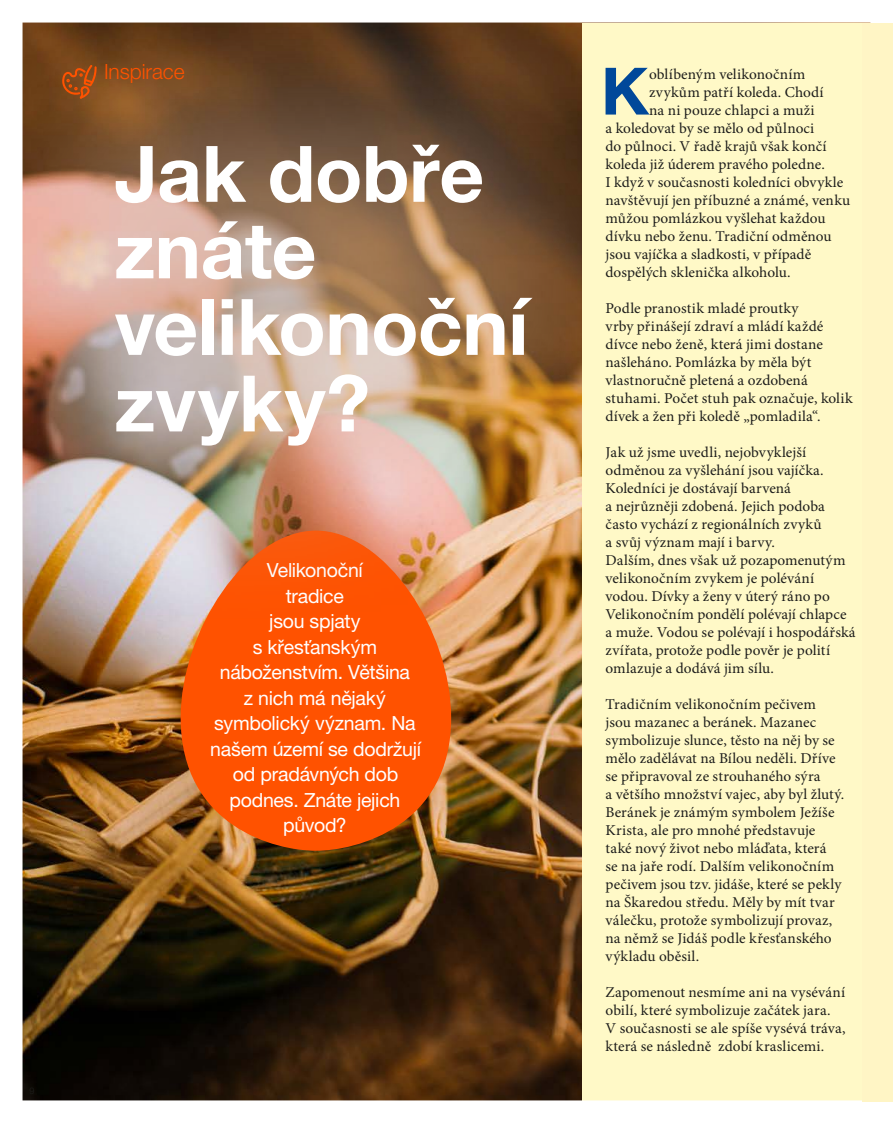
<style>
.page{position:relative;width:893px;height:1123px;background:#fff}
.page>*{position:absolute;margin:0;border:0;box-sizing:border-box;transform-origin:0 0}
.HEAD_-_rozhovor{font:700 78px/76.5px "Helvetica Neue LT Pro";letter-spacing:-.005em;color:#fff}
.TEXT{font:700 65.4px "Helvetica Neue LT Pro";color:#00489a}
.ZAHLAVI_pantone{font:300 21px "Helvetica Neue LT Pro";letter-spacing:-.005em;color:#ff5200}
.PEREX{font:19.5px/25.5px "Helvetica Neue LT Pro";letter-spacing:-.015em;color:#fff;text-align:center}
.TEXT-2{font:15px/18px "Minion Pro";letter-spacing:.005em;color:#1d1d1b}
</style>
<div class="page">
<img style="left:22px;top:22px;width:850px;height:1080px">
<div style="left:862px;top:23px;width:31px;height:1078px;background:#fff5c5"></div>
<svg style="left:60px;top:65px;width:37px;height:34px"></svg>
<p class="ZAHLAVI_pantone" style="left:104px;top:59px;width:82px">Inspirace</p>
<p class="HEAD_-_rozhovor" style="left:115px;top:133px;width:415px">Jak dobře znáte velikonoční zvyky?</p>
<p class="PEREX" style="left:210px;top:557px;width:212px">Velikonoční<br>tradice<br>jsou spjaty<br>s křesťanským náboženstvím. Většina<br>z nich má nějaký symbolický význam. Na našem území se dodržují od pradávných dob podnes. Znáte jejich původ?</p>
<p class="TEXT" style="left:601px;top:50px;width:50px">K</p>
<p class="TEXT-2" style="left:649px;top:65px;width:158px">oblíbeným velikonočním</p>
<p class="TEXT-2" style="left:649px;top:83px;width:176px">zvykům patří koleda. Chodí</p>
<p class="TEXT-2" style="left:649px;top:101px;width:167px">na ni pouze chlapci a muži</p>
<p class="TEXT-2" style="left:605px;top:119px;width:210px">a koledovat by se mělo od půlnoci</p>
<p class="TEXT-2" style="left:605px;top:137px;width:222px">do půlnoci. V řadě krajů však končí</p>
<p class="TEXT-2" style="left:605px;top:155px;width:221px">koleda již úderem pravého poledne.</p>
<p class="TEXT-2" style="left:605px;top:173px;width:239px">I když v současnosti koledníci obvykle</p>
<p class="TEXT-2" style="left:605px;top:191px;width:246px">navštěvují jen příbuzné a známé, venku</p>
<p class="TEXT-2" style="left:605px;top:209px;width:222px">můžou pomlázkou vyšlehat každou</p>
<p class="TEXT-2" style="left:605px;top:227px;width:228px">dívku nebo ženu. Tradiční odměnou</p>
<p class="TEXT-2" style="left:605px;top:245px;width:207px">jsou vajíčka a sladkosti, v případě</p>
<p class="TEXT-2" style="left:605px;top:263px;width:187px">dospělých sklenička alkoholu.</p>
<p class="TEXT-2" style="left:605px;top:299px;width:249px">Podle pranostik mladé proutky<br>vrby přinášejí zdraví a mládí každé dívce nebo ženě, která jimi dostane našleháno. Pomlázka by měla být vlastnoručně pletená a ozdobená stuhami. Počet stuh pak označuje, kolik dívek a žen při koledě „pomladila“.</p>
<p class="TEXT-2" style="left:605px;top:443px;width:221px">Jak už jsme uvedli, nejobvyklejší odměnou za vyšlehání jsou vajíčka.<br>Koledníci je dostávají barvená<br>a nejrůzněji zdobená. Jejich podoba často vychází z regionálních zvyků a svůj význam mají i barvy.</p>
<p class="TEXT-2" style="left:605px;top:551px;width:252px">Dalším, dnes však už pozapomenutým velikonočním zvykem je polévání vodou. Dívky a ženy v úterý ráno po Velikonočním pondělí polévají chlapce a muže. Vodou se polévají i hospodářská zvířata, protože podle pověr je polití omlazuje a dodává jim sílu.</p>
<p class="TEXT-2" style="left:605px;top:695px;width:240px">Tradičním velikonočním pečivem jsou mazanec a beránek. Mazanec symbolizuje slunce, těsto na něj by se mělo zadělávat na Bílou neděli. Dříve se připravoval ze strouhaného sýra<br>a většího množství vajec, aby byl žlutý.<br>Beránek je známým symbolem Ježíše Krista, ale pro mnohé představuje také nový život nebo mláďata, která<br>se na jaře rodí. Dalším velikonočním pečivem jsou tzv. jidáše, které se pekly na Škaredou středu. Měly by mít tvar válečku, protože symbolizují provaz, na němž se Jidáš podle křesťanského výkladu oběsil.</p>
<p class="TEXT-2" style="left:605px;top:983px;width:241px">Zapomenout nesmíme ani na vysévání obilí, které symbolizuje začátek jara.<br>V současnosti se ale spíše vysévá tráva, která se následně zdobí kraslicemi.</p>
</div>
